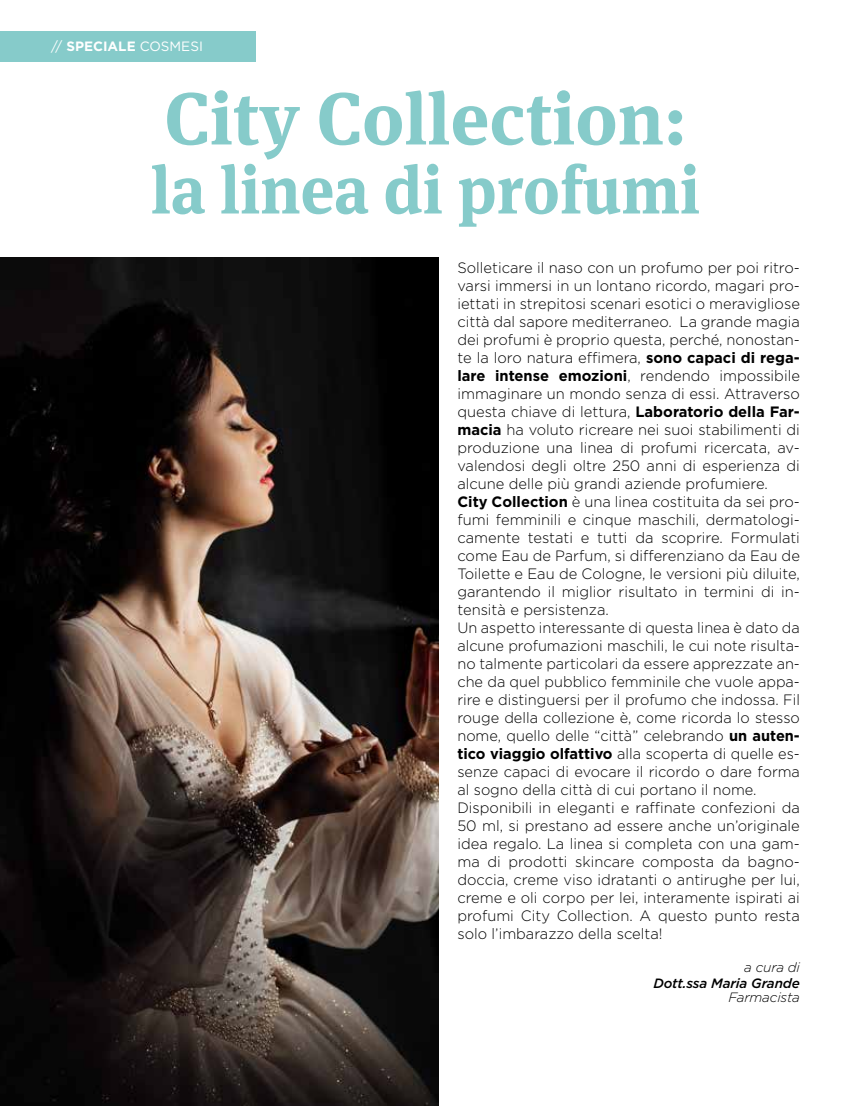
<style>
.page{position:relative;width:851px;height:1106px;background:#fff}
.page>*{position:absolute;margin:0;border:0;box-sizing:border-box;transform-origin:0 0}
.t1{font:700 73.5px "Meta Serif Pro";color:#86cbca}
.t2{font:700 67.5px "Meta Serif Pro";color:#86cbca;scale:.95 1}
.t3{font:300 15px/18px "Gotham";color:#000}
.t4{font:italic 500 13.5px "Gotham";letter-spacing:-.01em;color:#000}
.t5{font:13.5px "Gotham";color:#fff}
.t6{font:italic 300 13.5px "Gotham";letter-spacing:-.01em;color:#000}
.s1{font-weight:700}
</style>
<div class="page">
<div style="left:0;top:31px;width:255px;height:31px;background:#86cbca"></div>
<img style="left:0;top:257px;width:438px;height:849px">
<p class="t5" style="left:51px;top:37px;width:153px">// <span class="s1">SPECIALE</span> COSMESI</p>
<h1 class="t1" style="left:164px;top:60px;width:524px">City Collection:</h1>
<h2 class="t2" style="left:151px;top:136px;width:579px">la linea di profumi</h2>
<p class="t3" style="left:457px;top:258px;width:344px">Solleticare il naso con un profumo per poi ritro&shy;varsi immersi in un lontano ricordo, magari pro&shy;iettati in strepitosi scenari esotici o meravigliose città dal sapore mediterraneo. La grande magia dei profumi è proprio questa, perché, nonostan&shy;te la loro natura effimera, <span class="s1">sono capaci di rega&shy;lare intense emozioni</span>, rendendo impossibile immaginare un mondo senza di essi. Attraverso questa chiave di lettura, <span class="s1">Laboratorio della Far&shy;macia</span> ha voluto ricreare nei suoi stabilimenti di produzione una linea di profumi ricercata, av&shy;valendosi degli oltre 250 anni di esperienza di alcune delle più grandi aziende profumiere.<br><span class="s1">City Collection</span> è una linea costituita da sei pro&shy;fumi femminili e cinque maschili, dermatologi&shy;camente testati e tutti da scoprire. Formulati come Eau de Parfum, si differenziano da Eau de Toilette e Eau de Cologne, le versioni più diluite, garantendo il miglior risultato in termini di in&shy;tensità e persistenza.<br>Un aspetto interessante di questa linea è dato da alcune profumazioni maschili, le cui note risulta&shy;no talmente particolari da essere apprezzate an&shy;che da quel pubblico femminile che vuole appa&shy;rire e distinguersi per il profumo che indossa. Fil rouge della collezione è, come ricorda lo stesso nome, quello delle “città” celebrando <span class="s1">un auten&shy;tico viaggio olfattivo</span> alla scoperta di quelle es&shy;senze capaci di evocare il ricordo o dare forma al sogno della città di cui portano il nome.<br>Disponibili in eleganti e raffinate confezioni da 50 ml, si prestano ad essere anche un’originale idea regalo. La linea si completa con una gam&shy;ma di prodotti skincare composta da bagno&shy;doccia, creme viso idratanti o antirughe per lui, creme e oli corpo per lei, interamente ispirati ai profumi City Collection. A questo punto resta solo l’imbarazzo della scelta!</p>
<p class="t6" style="left:744px;top:958px;width:57px">a cura di</p>
<p class="t4" style="left:653px;top:974px;width:148px">Dott.ssa Maria Grande</p>
<p class="t6" style="left:728px;top:988px;width:73px">Farmacista</p>
</div>
